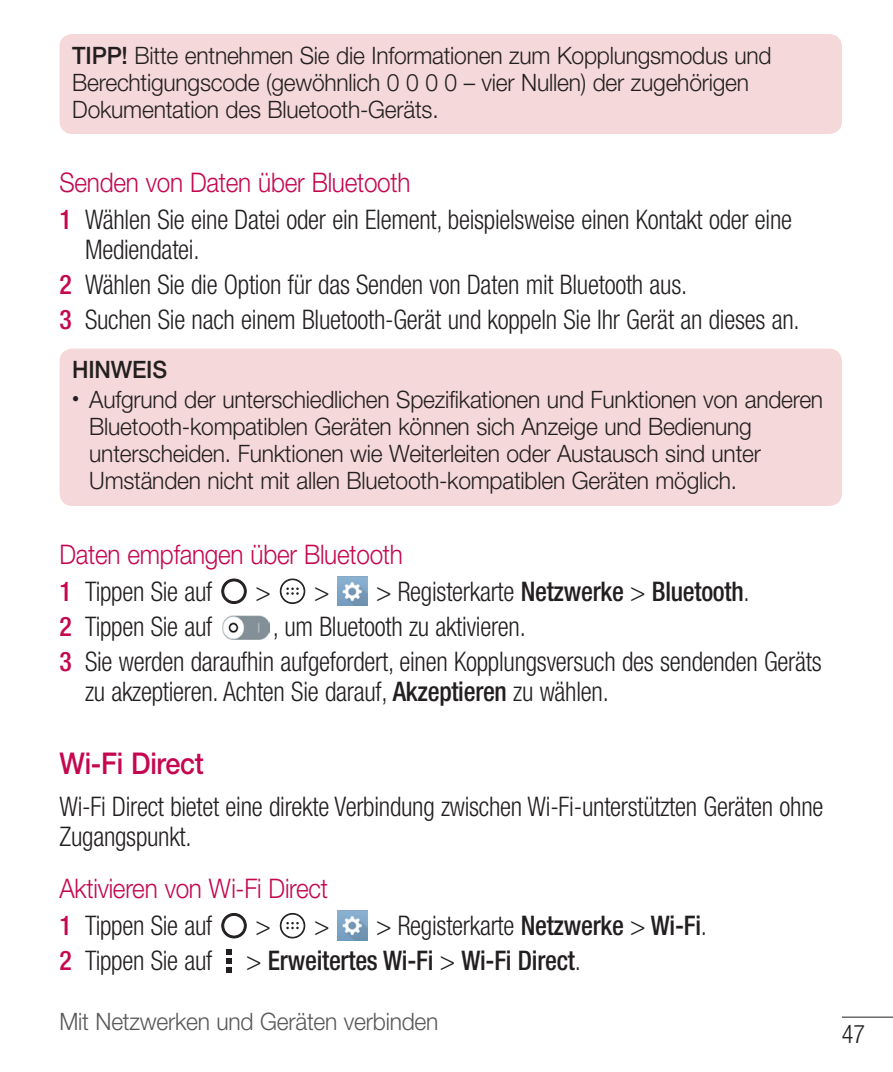
<style>
.page{position:relative;width:893px;height:1072px;background:#fff}
.page>*{position:absolute;margin:0;border:0;box-sizing:border-box;transform-origin:0 0}
.Head_02_TOC{font:500 30px "Helvetica Neue LT Pro";letter-spacing:-.01em;color:#c50750;scale:.9 1}
.main_Num{font:300 condensed 27px/30px "Helvetica Neue LT Pro";letter-spacing:-.01em;color:#231f20;scale:.95 1}
.main_Num_1{font:300 condensed 27px/30px "Helvetica Neue LT Pro";letter-spacing:-.01em;color:#231f20;scale:.95 1}
.main{font:300 condensed 27px/30px "Helvetica Neue LT Pro";letter-spacing:-.01em;color:#231f20;scale:.95 1}
.Head_03{font:300 27px "Helvetica Neue LT Pro";letter-spacing:-.01em;color:#c50750;scale:.9 1}
.main_Num_1-2{font:500 condensed 27px "Helvetica Neue LT Pro";letter-spacing:-.01em;color:#231f20;scale:.95 1}
.main_Num-2{font:500 condensed 27px "Helvetica Neue LT Pro";letter-spacing:-.01em;color:#231f20;scale:.95 1}
.t1{font:300 condensed 25.5px "Helvetica Neue LT Pro";color:#231f20;scale:.95 1}
.t2{font:300 24px/27px "Helvetica Neue LT Pro";letter-spacing:-.01em;color:#231f20;scale:.95 1}
.t3{font:300 24px "Helvetica Neue LT Pro";letter-spacing:-.01em;color:#57585a;scale:.95 1}
.t4{font:500 24px "Helvetica Neue LT Pro";letter-spacing:-.01em;color:#231f20;scale:.95 1}
.s1{font-weight:500}
.s2{font-weight:500;color:#c50750}
.s3{font-weight:300}
</style>
<div class="page">
<hr style="left:842px;top:1016px;width:51px;height:1px;background:#231f20">
<div style="left:60px;top:34px;width:782px;height:100px;background:#f5d8da;border-radius:13px"></div>
<div style="left:60px;top:348px;width:782px;height:158px;background:#f5d8da;border-radius:13px"></div>
<svg style="left:222px;top:579px;width:24px;height:24px"></svg>
<svg style="left:280px;top:578px;width:25px;height:26px"></svg>
<div style="left:281px;top:579px;width:23px;height:24px;background:#fff;border-radius:50%"></div>
<div style="left:281px;top:579px;width:23px;height:24px;border:1px solid #231f20;border-radius:50%"></div>
<svg style="left:286px;top:587px;width:13px;height:7px"></svg>
<img style="left:338px;top:576px;width:30px;height:30px">
<img style="left:222px;top:616px;width:48px;height:23px">
<svg style="left:222px;top:913px;width:24px;height:25px"></svg>
<div style="left:280px;top:913px;width:25px;height:25px;background:#2c2829;border-radius:50%"></div>
<div style="left:281px;top:914px;width:23px;height:23px;background:#fff;border-radius:50%"></div>
<div style="left:281px;top:914px;width:23px;height:23px;border:1px solid #231f20;border-radius:50%"></div>
<svg style="left:286px;top:922px;width:13px;height:7px"></svg>
<img style="left:338px;top:910px;width:30px;height:30px">
<svg style="left:227px;top:949px;width:5px;height:23px"></svg>
<p class="t2" style="left:72px;top:41px;width:738px"><span class="s1">TIPP!</span> Bitte entnehmen Sie die Informationen zum Kopplungsmodus und<br>Berechtigungscode (gewöhnlich 0 0 0 0 – vier Nullen) der zugehörigen<br>Dokumentation des Bluetooth-Geräts.</p>
<p class="Head_03" style="left:60px;top:166px;width:392px">Senden von Daten über Bluetooth</p>
<p class="main_Num_1" style="left:85px;top:204px;width:746px;text-indent:-26px"><span class="s2">1</span> Wählen Sie eine Datei oder ein Element, beispielsweise einen Kontakt oder eine<br>Mediendatei.</p>
<p class="main_Num" style="left:60px;top:269px;width:662px"><span class="s2">2</span> Wählen Sie die Option für das Senden von Daten mit Bluetooth aus.</p>
<p class="main_Num" style="left:60px;top:304px;width:781px"><span class="s2">3</span> Suchen Sie nach einem Bluetooth-Gerät und koppeln Sie Ihr Gerät an dieses an.</p>
<p class="t4" style="left:72px;top:355px;width:101px">HINWEIS</p>
<p class="t2" style="left:89px;top:385px;width:774px;text-indent:-17px"><sup>•</sup> Aufgrund der unterschiedlichen Spezifikationen und Funktionen von anderen Bluetooth-kompatiblen Geräten können sich Anzeige und Bedienung unterscheiden. Funktionen wie Weiterleiten oder Austausch sind unter Umständen nicht mit allen Bluetooth-kompatiblen Geräten möglich.</p>
<p class="Head_03" style="left:60px;top:538px;width:383px">Daten empfangen über Bluetooth</p>
<p class="main_Num_1" style="left:60px;top:576px;width:162px"><span class="s2">1</span> Tippen Sie auf</p>
<p class="main_Num_1" style="left:256px;top:576px;width:79px">&gt; &gt;</p>
<p class="main_Num_1-2" style="left:376px;top:575px;width:395px"><span class="s3">&gt; Registerkarte</span> Netzwerke <span class="s3">&gt;</span> Bluetooth<span class="s3">.</span></p>
<p class="main_Num" style="left:60px;top:611px;width:162px"><span class="s2">2</span> Tippen Sie auf</p>
<p class="main_Num" style="left:273px;top:611px;width:268px">, um Bluetooth zu aktivieren.</p>
<p class="main_Num" style="left:85px;top:646px;width:777px;text-indent:-26px"><span class="s2">3</span> Sie werden daraufhin aufgefordert, einen Kopplungsversuch des sendenden Geräts zu akzeptieren. Achten Sie darauf, <span class="s1">Akzeptieren</span> zu wählen.</p>
<p class="Head_02_TOC" style="left:60px;top:745px;width:162px">Wi-Fi Direct</p>
<p class="main" style="left:60px;top:791px;width:806px">Wi-Fi Direct bietet eine direkte Verbindung zwischen Wi-Fi-unterstützten Geräten ohne<br>Zugangspunkt.</p>
<p class="Head_03" style="left:60px;top:872px;width:300px">Aktivieren von Wi-Fi Direct</p>
<p class="main_Num_1" style="left:60px;top:910px;width:162px"><span class="s2">1</span> Tippen Sie auf</p>
<p class="main_Num_1" style="left:256px;top:910px;width:79px">&gt; &gt;</p>
<p class="main_Num_1" style="left:376px;top:910px;width:350px">&gt; Registerkarte <span class="s1">Netzwerke</span> &gt; <span class="s1">Wi-Fi</span>.</p>
<p class="main_Num" style="left:60px;top:945px;width:162px"><span class="s2">2</span> Tippen Sie auf</p>
<p class="main_Num-2" style="left:246px;top:944px;width:354px"><span class="s3">&gt;</span> Erweitertes Wi-Fi <span class="s3">&gt;</span> Wi-Fi Direct<span class="s3">.</span></p>
<p class="t3" style="left:60px;top:1006px;width:400px">Mit Netzwerken und Geräten verbinden</p>
<p class="t1" style="left:842px;top:1019px;width:26px">47</p>
</div>
